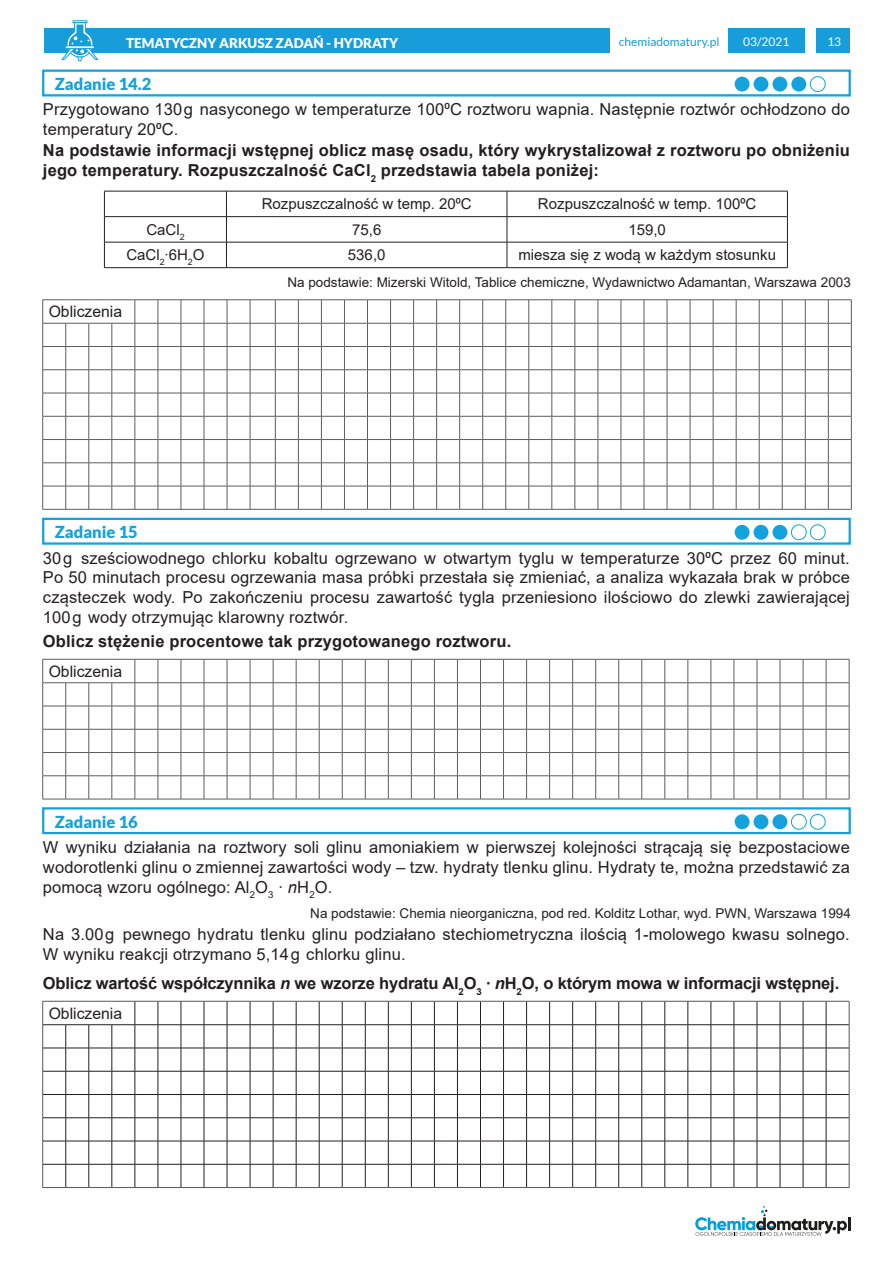
<style>
.page{position:relative;width:893px;height:1263px;background:#fff}
.page>*{position:absolute;margin:0;border:0;box-sizing:border-box;transform-origin:0 0}
.t1{font:16.5px/19.8px "Arial";letter-spacing:.01em;color:#231f20}
.t2{font:700 16.5px/19.8px "Arial";letter-spacing:.01em;color:#231f20}
.t3{font:700 16.5px "Arial";letter-spacing:-.01em;color:#231f20}
.t4{font:900 16.5px "Lato";color:#14a2dd}
.t5{font:15.75px "Arial";color:#231f20}
.Styl_akapitowy_1{font:15px "Arial";color:#231f20}
.t6{font:13.5px "Arial";color:#231f20}
.t7{font:900 13.5px "Lato";color:#fff}
.t8{font:12px "Lato";color:#179dd9}
.t9{font:12px "Lato";color:#fff}
.s1{font-style:italic}
</style>
<div class="page">
<div style="left:816px;top:28px;width:34px;height:25px;background:#179dd9"></div>
<div style="left:728px;top:28px;width:77px;height:25px;background:#179dd9"></div>
<div style="left:44px;top:28px;width:566px;height:25px;background:#179dd9"></div>
<hr style="left:73px;top:20px;width:14px;height:3px;background:#169ed9">
<svg style="left:61px;top:21px;width:37px;height:40px"></svg>
<svg style="left:695px;top:1206px;width:155px;height:30px"></svg>
<svg style="left:42px;top:299px;width:810px;height:211px"></svg>
<div style="left:42px;top:70px;width:809px;height:26px;border:2px solid #14a2dd"></div>
<div style="left:753px;top:77px;width:15px;height:15px;background:#14a2dd;border-radius:50%"></div>
<div style="left:791px;top:77px;width:15px;height:15px;background:#14a2dd;border-radius:50%"></div>
<div style="left:810px;top:76px;width:16px;height:16px;border:1px solid #14a2dd;border-radius:50%"></div>
<div style="left:735px;top:77px;width:14px;height:15px;background:#14a2dd;border-radius:50%"></div>
<div style="left:772px;top:77px;width:15px;height:15px;background:#14a2dd;border-radius:50%"></div>
<hr style="left:104px;top:191px;width:122px;height:1px;background:#231f20">
<hr style="left:226px;top:191px;width:281px;height:1px;background:#231f20">
<hr style="left:507px;top:191px;width:281px;height:1px;background:#231f20">
<hr style="left:104px;top:216px;width:122px;height:1px;background:#231f20">
<hr style="left:226px;top:216px;width:281px;height:1px;background:#231f20">
<hr style="left:507px;top:216px;width:281px;height:1px;background:#231f20">
<hr style="left:104px;top:242px;width:122px;height:1px;background:#231f20">
<svg style="left:104px;top:191px;width:1px;height:76px"></svg>
<hr style="left:226px;top:242px;width:281px;height:1px;background:#231f20">
<svg style="left:226px;top:191px;width:1px;height:76px"></svg>
<hr style="left:507px;top:242px;width:281px;height:1px;background:#231f20">
<svg style="left:507px;top:191px;width:1px;height:76px"></svg>
<svg style="left:787px;top:191px;width:1px;height:76px"></svg>
<hr style="left:104px;top:267px;width:122px;height:1px;background:#231f20">
<hr style="left:226px;top:267px;width:281px;height:1px;background:#231f20">
<hr style="left:507px;top:267px;width:281px;height:1px;background:#231f20">
<svg style="left:42px;top:659px;width:808px;height:141px"></svg>
<svg style="left:42px;top:1001px;width:808px;height:187px"></svg>
<div style="left:42px;top:518px;width:809px;height:27px;border:2px solid #14a2dd"></div>
<div style="left:753px;top:525px;width:15px;height:15px;background:#14a2dd;border-radius:50%"></div>
<div style="left:791px;top:524px;width:16px;height:16px;border:1px solid #14a2dd;border-radius:50%"></div>
<div style="left:810px;top:524px;width:16px;height:16px;border:1px solid #14a2dd;border-radius:50%"></div>
<div style="left:735px;top:525px;width:14px;height:15px;background:#14a2dd;border-radius:50%"></div>
<div style="left:772px;top:525px;width:15px;height:15px;background:#14a2dd;border-radius:50%"></div>
<div style="left:42px;top:807px;width:809px;height:27px;border:2px solid #14a2dd"></div>
<div style="left:753px;top:814px;width:15px;height:15px;background:#14a2dd;border-radius:50%"></div>
<div style="left:791px;top:814px;width:16px;height:16px;border:1px solid #14a2dd;border-radius:50%"></div>
<div style="left:810px;top:814px;width:16px;height:16px;border:1px solid #14a2dd;border-radius:50%"></div>
<div style="left:735px;top:814px;width:14px;height:15px;background:#14a2dd;border-radius:50%"></div>
<div style="left:772px;top:814px;width:15px;height:15px;background:#14a2dd;border-radius:50%"></div>
<p class="t7" style="left:126px;top:35px;width:274px">TEMATYCZNY ARKUSZ ZADAŃ - HYDRATY</p>
<p class="t8" style="left:619px;top:35px;width:102px">chemiadomatury.pl</p>
<p class="t9" style="left:743px;top:35px;width:48px">03/2021</p>
<p class="t9" style="left:827px;top:35px;width:15px">13</p>
<p class="t4" style="left:55px;top:75px;width:98px">Zadanie 14.2</p>
<p class="t1" style="left:43px;top:100px;width:808px">Przygotowano 130g nasyconego w temperaturze 100⁰C roztworu wapnia. Następnie roztwór ochłodzono do temperatury 20⁰C.</p>
<p class="t2" style="left:43px;top:141px;width:809px">Na podstawie informacji wstępnej oblicz masę osadu, który wykrystalizował z roztworu po obniżeniu jego temperatury. Rozpuszczalność CaCl<sub>2</sub> przedstawia tabela poniżej:</p>
<p class="Styl_akapitowy_1" style="left:262px;top:194px;width:212px">Rozpuszczalność w temp. 20⁰C</p>
<p class="Styl_akapitowy_1" style="left:538px;top:194px;width:220px">Rozpuszczalność w temp. 100⁰C</p>
<p class="Styl_akapitowy_1" style="left:146px;top:219px;width:40px">CaCl<sub>2</sub></p>
<p class="Styl_akapitowy_1" style="left:352px;top:219px;width:31px">75,6</p>
<p class="Styl_akapitowy_1" style="left:628px;top:219px;width:39px">159,0</p>
<p class="Styl_akapitowy_1" style="left:126px;top:245px;width:80px">CaCl<sub>2</sub>∙6H<sub>2</sub>O</p>
<p class="Styl_akapitowy_1" style="left:348px;top:245px;width:39px">536,0</p>
<p class="Styl_akapitowy_1" style="left:518px;top:245px;width:259px">miesza się z wodą w każdym stosunku</p>
<p class="t6" style="left:287px;top:273px;width:565px">Na podstawie: Mizerski Witold, Tablice chemiczne, Wydawnictwo Adamantan, Warszawa 2003</p>
<p class="t5" style="left:49px;top:301px;width:75px">Obliczenia</p>
<p class="t4" style="left:55px;top:523px;width:84px">Zadanie 15</p>
<p class="t1" style="left:43px;top:548px;width:808px;text-align:justify">30g sześciowodnego chlorku kobaltu ogrzewano w otwartym tyglu w temperaturze 30⁰C przez 60 minut.<br>Po 50 minutach procesu ogrzewania masa próbki przestała się zmieniać, a analiza wykazała brak w próbce cząsteczek wody. Po zakończeniu procesu zawartość tygla przeniesiono ilościowo do zlewki zawierającej 100g wody otrzymując klarowny roztwór.</p>
<p class="t2" style="left:43px;top:632px;width:470px">Oblicz stężenie procentowe tak przygotowanego roztworu.</p>
<p class="t5" style="left:49px;top:660px;width:75px">Obliczenia</p>
<p class="t4" style="left:55px;top:812px;width:84px">Zadanie 16</p>
<p class="t1" style="left:43px;top:837px;width:808px;text-align:justify">W wyniku działania na roztwory soli glinu amoniakiem w pierwszej kolejności strącają się bezpostaciowe wodorotlenki glinu o zmiennej zawartości wody – tzw. hydraty tlenku glinu. Hydraty te, można przedstawić za pomocą wzoru ogólnego: Al<sub>2</sub>O<sub>3</sub> ∙ <span class="s1">n</span>H<sub>2</sub>O.</p>
<p class="t1" style="left:43px;top:925px;width:808px">Na 3.00g pewnego hydratu tlenku glinu podziałano stechiometryczna ilością 1-molowego kwasu solnego.<br>W wyniku reakcji otrzymano 5,14g chlorku glinu.</p>
<p class="t6" style="left:310px;top:904px;width:542px">Na podstawie: Chemia nieorganiczna, pod red. Kolditz Lothar, wyd. PWN, Warszawa 1994</p>
<p class="t3" style="left:43px;top:972px;width:798px">Oblicz wartość współczynnika <span class="s1">n</span> we wzorze hydratu Al<sub>2</sub>O<sub>3</sub> ∙ <span class="s1">n</span>H<sub>2</sub>O, o którym mowa w informacji wstępnej.</p>
<p class="t5" style="left:49px;top:1002px;width:75px">Obliczenia</p>
</div>
